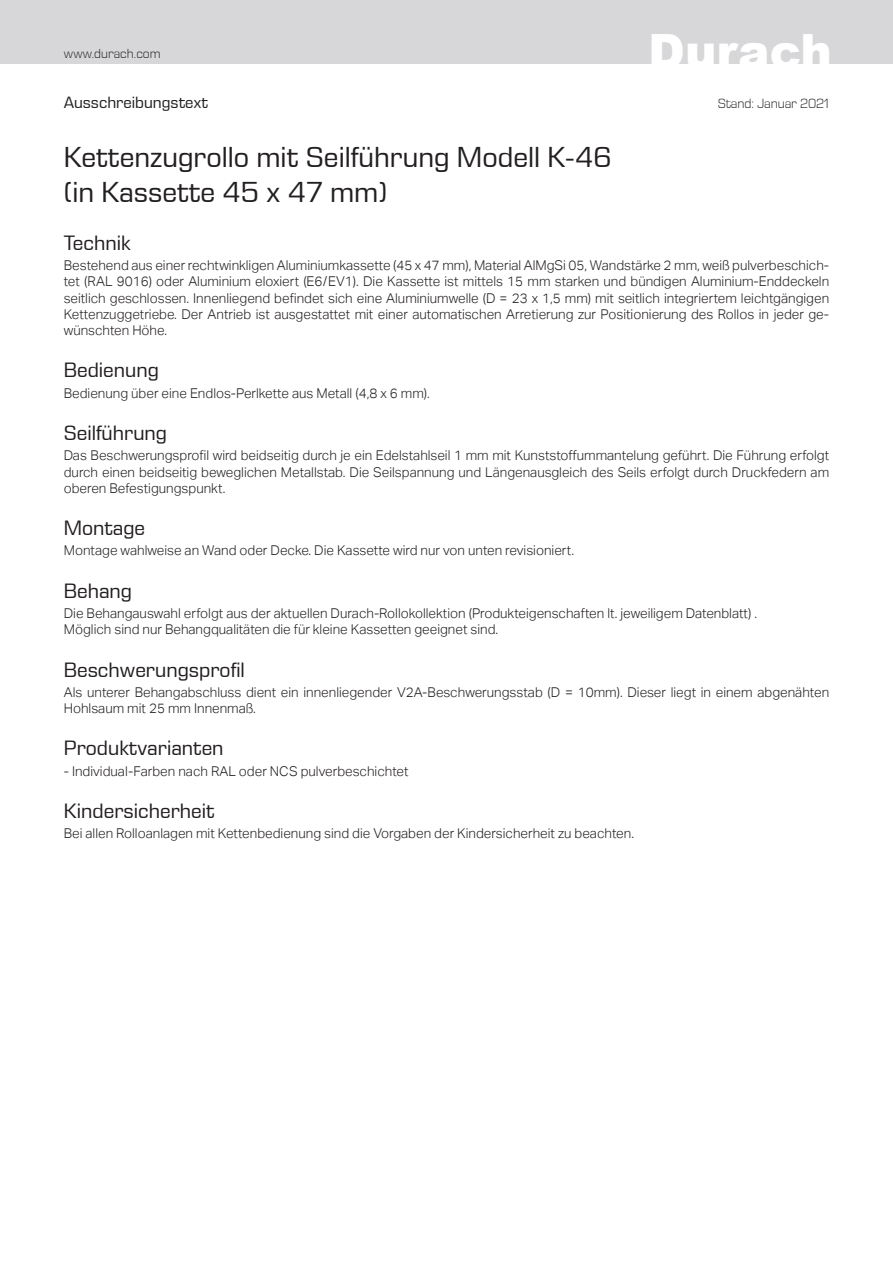
<style>
.page{position:relative;width:893px;height:1263px;background:#fff}
.page>*{position:absolute;margin:0;border:0;box-sizing:border-box;transform-origin:0 0}
.t1{font:900 47.25px "Arial";color:#fff}
.t2{font:29.25px/35.1px "Eurostile Next W1 G";color:#231f20}
.t3{font:21px "Eurostile Next W1 G";color:#231f20}
.t4{font:16.5px "Eurostile Next W1 G";color:#231f20}
.t5{font:300 13.5px/16.2px "Aktiv Grotesk";color:#231f20;text-align:justify}
.t6{font:300 13.5px "Eurostile Next W1 G";letter-spacing:-.005em;color:#231f20}
.t7{font:300 13.2px "Eurostile Next W1 G";letter-spacing:.005em;color:#231f20}
</style>
<div class="page">
<div style="left:0;top:0;width:893px;height:64px;background:#d7d6d9"></div>
<p class="t7" style="left:64px;top:46px;width:98px">www.durach.com</p>
<p class="t4" style="left:64px;top:92px;width:146px">Ausschreibungstext</p>
<h2 class="t2" style="left:64px;top:138px;width:549px">Kettenzugrollo mit Seilführung Modell K-46 (in Kassette 45 x 47 mm)</h2>
<h1 class="t1" style="left:648px;top:16px;width:185px">Durach</h1>
<p class="t6" style="left:718px;top:95px;width:113px">Stand: Januar 2021</p>
<h3 class="t3" style="left:64px;top:230px;width:69px">Technik</h3>
<p class="t5" style="left:64px;top:257px;width:767px">Bestehend aus einer rechtwinkligen Aluminiumkassette (45 x 47 mm), Material AlMgSi 05, Wandstärke 2 mm, weiß pulverbeschich&shy;tet (RAL 9016) oder Aluminium eloxiert (E6/EV1). Die Kassette ist mittels 15 mm starken und bündigen Aluminium-Enddeckeln seitlich geschlossen. Innenliegend befindet sich eine Aluminiumwelle (D = 23 x 1,5 mm) mit seitlich integriertem leichtgängigen Kettenzuggetriebe. Der Antrieb ist ausgestattet mit einer automatischen Arretierung zur Positionierung des Rollos in jeder ge&shy;wünschten Höhe.</p>
<h3 class="t3" style="left:64px;top:357px;width:97px">Bedienung</h3>
<p class="t5" style="left:64px;top:385px;width:368px">Bedienung über eine Endlos-Perlkette aus Metall (4,8 x 6 mm).</p>
<h3 class="t3" style="left:64px;top:420px;width:105px">Seilführung</h3>
<p class="t5" style="left:64px;top:448px;width:767px">Das Beschwerungsprofil wird beidseitig durch je ein Edelstahlseil 1 mm mit Kunststoffummantelung geführt. Die Führung erfolgt durch einen beidseitig beweglichen Metallstab. Die Seilspannung und Längenausgleich des Seils erfolgt durch Druckfedern am oberen Befestigungspunkt.</p>
<h3 class="t3" style="left:64px;top:515px;width:83px">Montage</h3>
<p class="t5" style="left:64px;top:543px;width:512px">Montage wahlweise an Wand oder Decke. Die Kassette wird nur von unten revisioniert.</p>
<h3 class="t3" style="left:64px;top:577px;width:70px">Behang</h3>
<p class="t5" style="left:64px;top:605px;width:695px">Die Behangauswahl erfolgt aus der aktuellen Durach-Rollokollektion (Produkteigenschaften lt. jeweiligem Datenblatt) .<br>Möglich sind nur Behangqualitäten die für kleine Kassetten geeignet sind.</p>
<h3 class="t3" style="left:64px;top:656px;width:183px">Beschwerungsprofil</h3>
<p class="t5" style="left:64px;top:684px;width:767px">Als unterer Behangabschluss dient ein innenliegender V2A-Beschwerungsstab (D = 10mm). Dieser liegt in einem abgenähten<br>Hohlsaum mit 25 mm Innenmaß.</p>
<h3 class="t3" style="left:64px;top:735px;width:161px">Produktvarianten</h3>
<p class="t5" style="left:64px;top:763px;width:346px">- Individual-Farben nach RAL oder NCS pulverbeschichtet</p>
<h3 class="t3" style="left:64px;top:798px;width:152px">Kindersicherheit</h3>
<p class="t5" style="left:64px;top:826px;width:572px">Bei allen Rolloanlagen mit Kettenbedienung sind die Vorgaben der Kindersicherheit zu beachten.</p>
</div>
